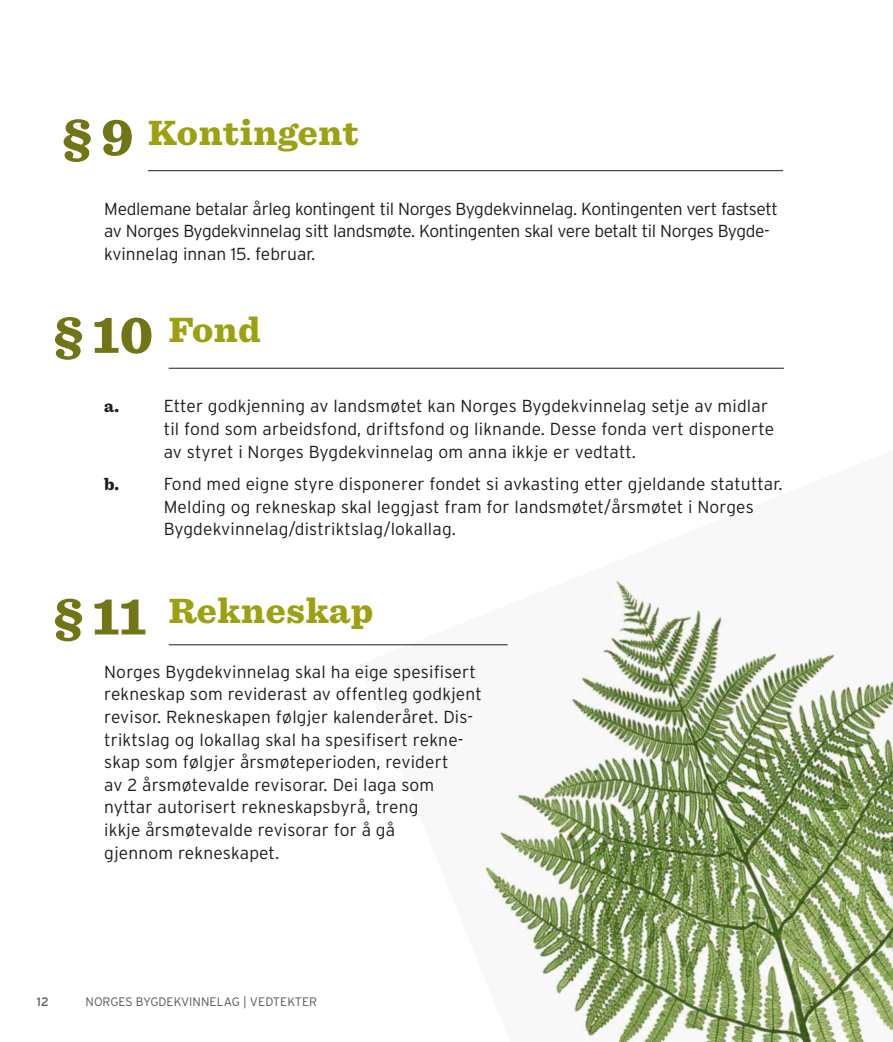
<style>
.page{position:relative;width:893px;height:1042px;background:#fff}
.page>*{position:absolute;margin:0;border:0;box-sizing:border-box;transform-origin:0 0}
.t1{font:900 54.25px "Sentinel";color:#707616}
.t2{font:900 36.75px "Sentinel";letter-spacing:.02em;color:#9ba111}
.t3{font:900 17.5px "Sentinel";color:#1d1d1b}
.t4{font:300 17.32px/22.6px "Interstate";letter-spacing:.01em;color:#1d1d1b}
.t5{font:300 17.32px/22.6px "Interstate";letter-spacing:-.02em;color:#1d1d1b}
.t6{font:300 12.25px "Interstate";color:#575756}
.t7{font:12.25px "Interstate";color:#575756}
</style>
<div class="page">
<img style="left:359px;top:580px;width:534px;height:462px">
<hr style="left:148px;top:170px;width:635px;height:1px;background:#1d1d1b">
<hr style="left:169px;top:368px;width:615px;height:1px;background:#1d1d1b">
<hr style="left:169px;top:644px;width:339px;height:1px;background:#1d1d1b">
<h1 class="t1" style="left:62px;top:94px;width:73px">§ 9</h1>
<h2 class="t2" style="left:148px;top:103px;width:212px">Kontingent</h2>
<p class="t5" style="left:104px;top:197px;width:675px">Medlemane betalar årleg kontingent til Norges Bygdekvinnelag. Kontingenten vert fastsett av Norges Bygdekvinnelag sitt landsmøte. Kontingenten skal vere betalt til Norges Bygde&shy;kvinnelag innan 15. februar.</p>
<h1 class="t1" style="left:54px;top:291px;width:101px">§ 10</h1>
<h2 class="t2" style="left:169px;top:301px;width:94px">Fond</h2>
<p class="t3" style="left:104px;top:392px;width:16px">a.</p>
<p class="t4" style="left:164px;top:395px;width:612px">Etter godkjenning av landsmøtet kan Norges Bygdekvinnelag setje av midlar til fond som arbeidsfond, driftsfond og liknande. Desse fonda vert disponerte av styret i Norges Bygdekvinnelag om anna ikkje er vedtatt.</p>
<p class="t3" style="left:104px;top:470px;width:16px">b.</p>
<p class="t4" style="left:164px;top:472px;width:620px">Fond med eigne styre disponerer fondet si avkasting etter gjeldande statuttar.<br>Melding og rekneskap skal leggjast fram for landsmøtet/årsmøtet i Norges<br>Bygdekvinnelag/distriktslag/lokallag.</p>
<h2 class="t2" style="left:169px;top:581px;width:206px">Rekneskap</h2>
<p class="t4" style="left:104px;top:660px;width:379px">Norges Bygdekvinnelag skal ha eige spesifisert rekneskap som reviderast av offentleg godkjent revisor. Rekneskapen følgjer kalenderåret. Dis&shy;triktslag og lokallag skal ha spesifisert rekne&shy;skap som følgjer årsmøteperioden, revidert<br>av 2 årsmøtevalde revisorar. Dei laga som nyttar autorisert rekneskapsbyrå, treng<br>ikkje årsmøtevalde revisorar for å gå<br>gjennom rekneskapet.</p>
<h1 class="t1" style="left:54px;top:573px;width:94px">§ 11</h1>
<p class="t7" style="left:37px;top:995px;width:13px">12</p>
<p class="t6" style="left:86px;top:995px;width:233px">NORGES BYGDEKVINNELAG | VEDTEKTER</p>
</div>
